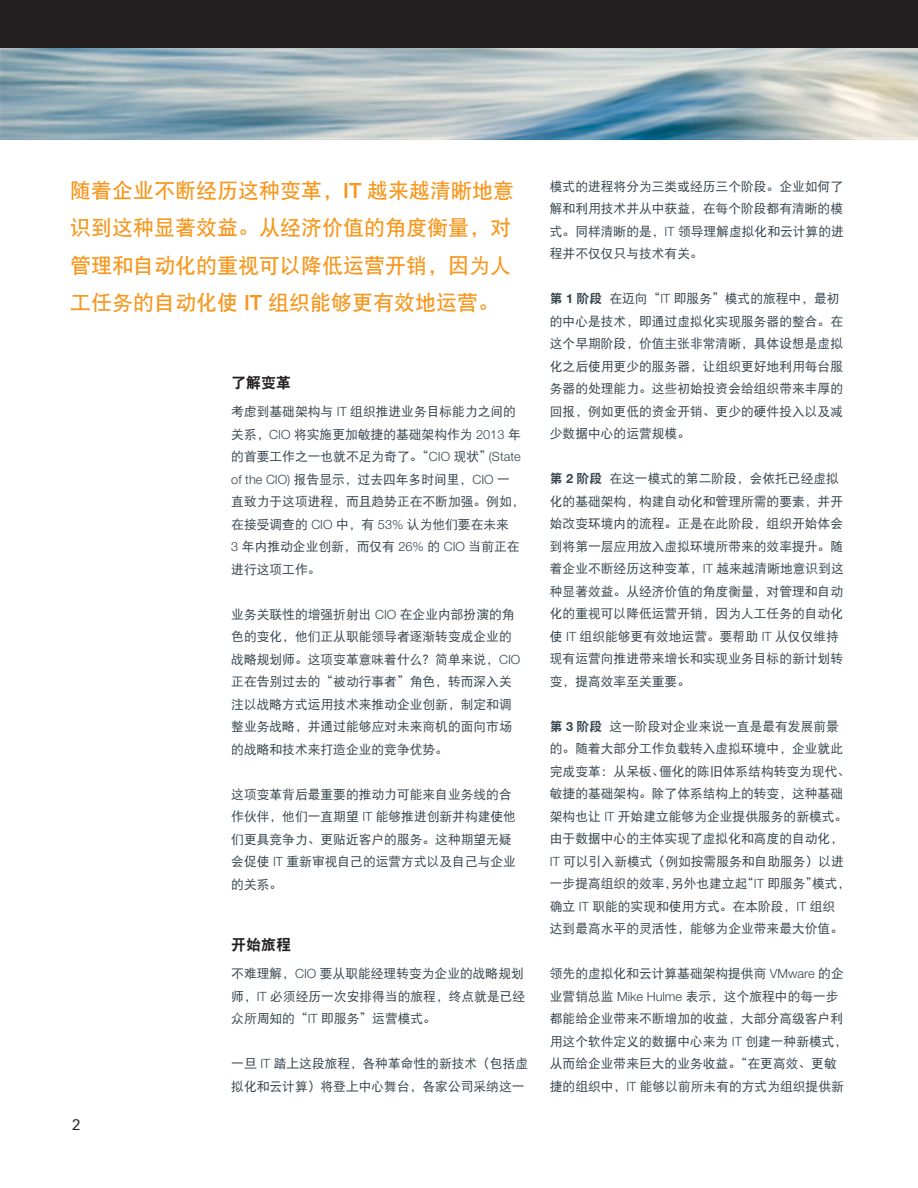
<style>
.page{position:relative;width:918px;height:1188px;background:#fff}
.page>*{position:absolute;margin:0;border:0;box-sizing:border-box;transform-origin:0 0}
.Paragraph_Style7{font:21px/37.5px "DF Hei W7";color:#f7971d}
.Paragraph_Style8{font:15px "DF Hei W9";color:#231f20}
.Paragraph_Style10{font:15px "DF Hei W9";color:#231f20}
.Paragraph_Style1{font:15px "Vectora LH";color:#231f20}
.Paragraph_Style13{font:12.75px/22.5px "DF Hei W5";color:#38454d}
.Paragraph_Style11{font:12.75px/22.5px "DF Hei W5";color:#38454d}
.Paragraph_Style9{font:12.75px/22.5px "DF Hei W5";color:#38454d;text-align:justify}
.s1{font-family:"Helvetica Neue";font-weight:500}
.s2{font-family:"Helvetica Neue";font-weight:300}
.s3{font-family:"DF Hei W9"}
.s4{font-family:"Helvetica Neue";font-weight:700}
</style>
<div class="page">
<img style="left:0;top:48px;width:918px;height:92px">
<div style="left:0;top:0;width:918px;height:48px;background:#231f20"></div>
<p class="Paragraph_Style7" style="left:70px;top:172px;width:446px">随着企业不断经历这种变革，<span class="s1">IT</span> 越来越清晰地意识到这种显著效益。从经济价值的角度衡量，对管理和自动化的重视可以降低运营开销，因为人工任务的自动化使 <span class="s1">IT</span> 组织能够更有效地运营。</p>
<p class="Paragraph_Style8" style="left:231px;top:375px;width:61px">了解变革</p>
<p class="Paragraph_Style11" style="left:231px;top:401px;width:295px">考虑到基础架构与 <span class="s2">IT</span> 组织推进业务目标能力之间的关系，<span class="s2">CIO</span> 将实施更加敏捷的基础架构作为 <span class="s2">2013</span> 年的首要工作之一也就不足为奇了。“<span class="s2">CIO</span> 现状”<span class="s2">(State of the CIO)</span> 报告显示，过去四年多时间里，<span class="s2">CIO</span> 一直致力于这项进程，而且趋势正在不断加强。例如，在接受调查的 <span class="s2">CIO</span> 中，有 <span class="s2">53%</span> 认为他们要在未来<br><span class="s2">3</span> 年内推动企业创新，而仅有 <span class="s2">26%</span> 的 <span class="s2">CIO</span> 当前正在进行这项工作。</p>
<p class="Paragraph_Style11" style="left:231px;top:603px;width:291px">业务关联性的增强折射出 <span class="s2">CIO</span> 在企业内部扮演的角色的变化，他们正从职能领导者逐渐转变成企业的战略规划师。这项变革意味着什么？简单来说，<span class="s2">CIO</span>正在告别过去的“被动行事者”角色，转而深入关注以战略方式运用技术来推动企业创新，制定和调整业务战略，并通过能够应对未来商机的面向市场的战略和技术来打造企业的竞争优势。</p>
<p class="Paragraph_Style11" style="left:231px;top:783px;width:286px">这项变革背后最重要的推动力可能来自业务线的合作伙伴，他们一直期望 <span class="s2">IT</span> 能够推进创新并构建使他们更具竞争力、更贴近客户的服务。这种期望无疑会促使 <span class="s2">IT</span> 重新审视自己的运营方式以及自己与企业的关系。</p>
<p class="Paragraph_Style1" style="left:72px;top:1116px;width:10px">2</p>
<p class="Paragraph_Style10" style="left:231px;top:937px;width:61px">开始旅程</p>
<p class="Paragraph_Style9" style="left:231px;top:962px;width:295px">不难理解，<span class="s2">CIO</span> 要从职能经理转变为企业的战略规划师，<span class="s2">IT</span> 必须经历一次安排得当的旅程，终点就是已经众所周知的“<span class="s2">IT</span> 即服务”运营模式。</p>
<p class="Paragraph_Style9" style="left:231px;top:1052px;width:298px">一旦 <span class="s2">IT</span> 踏上这段旅程，各种革命性的新技术（包括虚拟化和云计算）将登上中心舞台，各家公司采纳这一</p>
<p class="Paragraph_Style9" style="left:550px;top:175px;width:295px">模式的进程将分为三类或经历三个阶段。企业如何了解和利用技术并从中获益，在每个阶段都有清晰的模式。同样清晰的是，<span class="s2">IT</span> 领导理解虚拟化和云计算的进程并不仅仅只与技术有关。</p>
<p class="Paragraph_Style9" style="left:550px;top:287px;width:295px;text-align:left"><span class="s3">第</span> <span class="s4">1</span> <span class="s3">阶段</span>在迈向“<span class="s2">IT</span> 即服务”模式的旅程中，最初的中心是技术，即通过虚拟化实现服务器的整合。在这个早期阶段，价值主张非常清晰，具体设想是虚拟化之后使用更少的服务器，让组织更好地利用每台服务器的处理能力。这些初始投资会给组织带来丰厚的回报，例如更低的资金开销、更少的硬件投入以及减少数据中心的运营规模。</p>
<p class="Paragraph_Style13" style="left:550px;top:467px;width:295px"><span class="s3">第</span> <span class="s4">2</span> <span class="s3">阶段</span>在这一模式的第二阶段，会依托已经虚拟化的基础架构，构建自动化和管理所需的要素，并开始改变环境内的流程。正是在此阶段，组织开始体会到将第一层应用放入虚拟环境所带来的效率提升。随着企业不断经历这种变革，<span class="s2">IT</span> 越来越清晰地意识到这种显著效益。从经济价值的角度衡量，对管理和自动化的重视可以降低运营开销，因为人工任务的自动化使 <span class="s2">IT</span> 组织能够更有效地运营。要帮助 <span class="s2">IT</span> 从仅仅维持现有运营向推进带来增长和实现业务目标的新计划转变，提高效率至关重要。</p>
<p class="Paragraph_Style13" style="left:550px;top:715px;width:302px"><span class="s3">第</span> <span class="s4">3</span> <span class="s3">阶段</span>这一阶段对企业来说一直是最有发展前景的。随着大部分工作负载转入虚拟环境中，企业就此完成变革：从呆板、僵化的陈旧体系结构转变为现代、敏捷的基础架构。除了体系结构上的转变，这种基础架构也让 <span class="s2">IT</span> 开始建立能够为企业提供服务的新模式。由于数据中心的主体实现了虚拟化和高度的自动化，<br><span class="s2">IT</span> 可以引入新模式（例如按需服务和自助服务）以进一步提高组织的效率，另外也建立起“<span class="s2">IT</span> 即服务”模式，确立 <span class="s2">IT</span> 职能的实现和使用方式。在本阶段，<span class="s2">IT</span> 组织达到最高水平的灵活性，能够为企业带来最大价值。</p>
<p class="Paragraph_Style13" style="left:550px;top:962px;width:299px">领先的虚拟化和云计算基础架构提供商 <span class="s2">VMware</span> 的企业营销总监 <span class="s2">Mike Hulme</span> 表示，这个旅程中的每一步都能给企业带来不断增加的收益，大部分高级客户利用这个软件定义的数据中心来为 <span class="s2">IT</span> 创建一种新模式，从而给企业带来巨大的业务收益。“在更高效、更敏捷的组织中，<span class="s2">IT</span> 能够以前所未有的方式为组织提供新</p>
</div>
